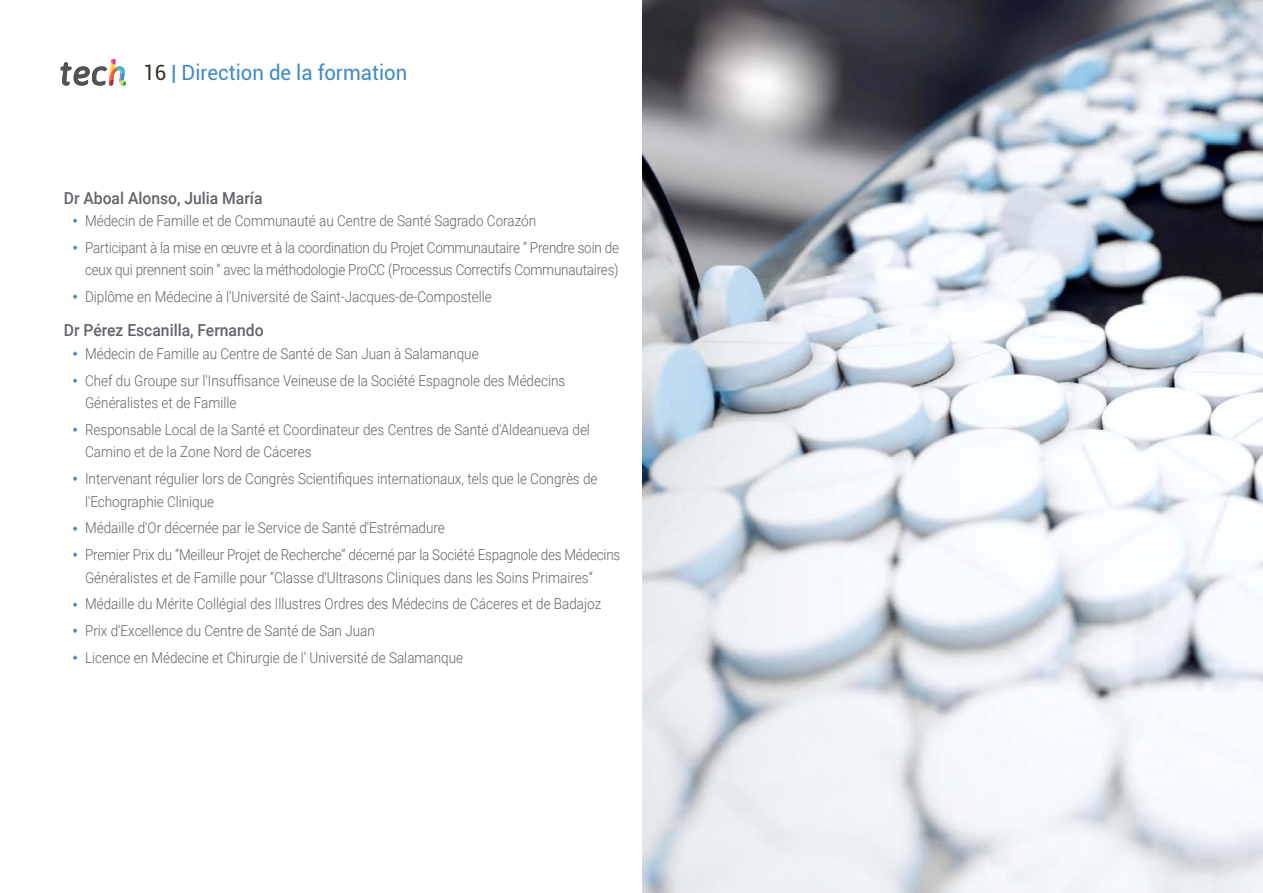
<style>
.page{position:relative;width:1263px;height:893px;background:#fff}
.page>*{position:absolute;margin:0;border:0;box-sizing:border-box;transform-origin:0 0}
.t1{font:21px "Roboto";color:#4089c5}
.t2{font:500 16.5px "Roboto";color:#61646a;scale:.95 1}
.t3{font:300 15px/26.7px "Roboto";color:#61646a;scale:.9 1}
.s1{color:#312e20}
</style>
<div class="page">
<img style="left:642px;top:0;width:621px;height:893px">
<svg style="left:61px;top:59px;width:65px;height:27px"></svg>
<h1 class="t1" style="left:144px;top:57px;width:265px"><span class="s1">16</span> | Direction de la formation</h1>
<p class="t2" style="left:64px;top:186px;width:211px">Dr Aboal Alonso, Julia María</p>
<p class="t3" style="left:85px;top:207px;width:595px">Médecin de Famille et de Communauté au Centre de Santé Sagrado Corazón<br>Participant à la mise en œuvre et à la coordination du Projet Communautaire ” Prendre soin de</p>
<p class="t3" style="left:85px;top:256px;width:594px">ceux qui prennent soin ” avec la méthodologie ProCC (Processus Correctifs Communautaires)<br>Diplôme en Médecine à l'Université de Saint-Jacques-de-Compostelle</p>
<p class="t2" style="left:64px;top:319px;width:212px">Dr Pérez Escanilla, Fernando</p>
<p class="t3" style="left:85px;top:339px;width:535px">Médecin de Famille au Centre de Santé de San Juan à Salamanque<br>Chef du Groupe sur l'Insuffisance Veineuse de la Société Espagnole des Médecins</p>
<p class="t3" style="left:85px;top:389px;width:562px">Généralistes et de Famille<br>Responsable Local de la Santé et Coordinateur des Centres de Santé d'Aldeanueva del</p>
<p class="t3" style="left:85px;top:438px;width:571px">Camino et de la Zone Nord de Cáceres<br>Intervenant régulier lors de Congrès Scientifiques internationaux, tels que le Congrès de</p>
<p class="t3" style="left:85px;top:487px;width:596px">l'Echographie Clinique<br>Médaille d'Or décernée par le Service de Santé d'Estrémadure<br>Premier Prix du ”Meilleur Projet de Recherche” décerné par la Société Espagnole des Médecins</p>
<p class="t3" style="left:85px;top:563px;width:575px">Généralistes et de Famille pour ”Classe d'Ultrasons Cliniques dans les Soins Primaires” Médaille du Mérite Collégial des Illustres Ordres des Médecins de Cáceres et de Badajoz Prix d'Excellence du Centre de Santé de San Juan<br>Licence en Médecine et Chirurgie de l’ Université de Salamanque</p>
</div>
